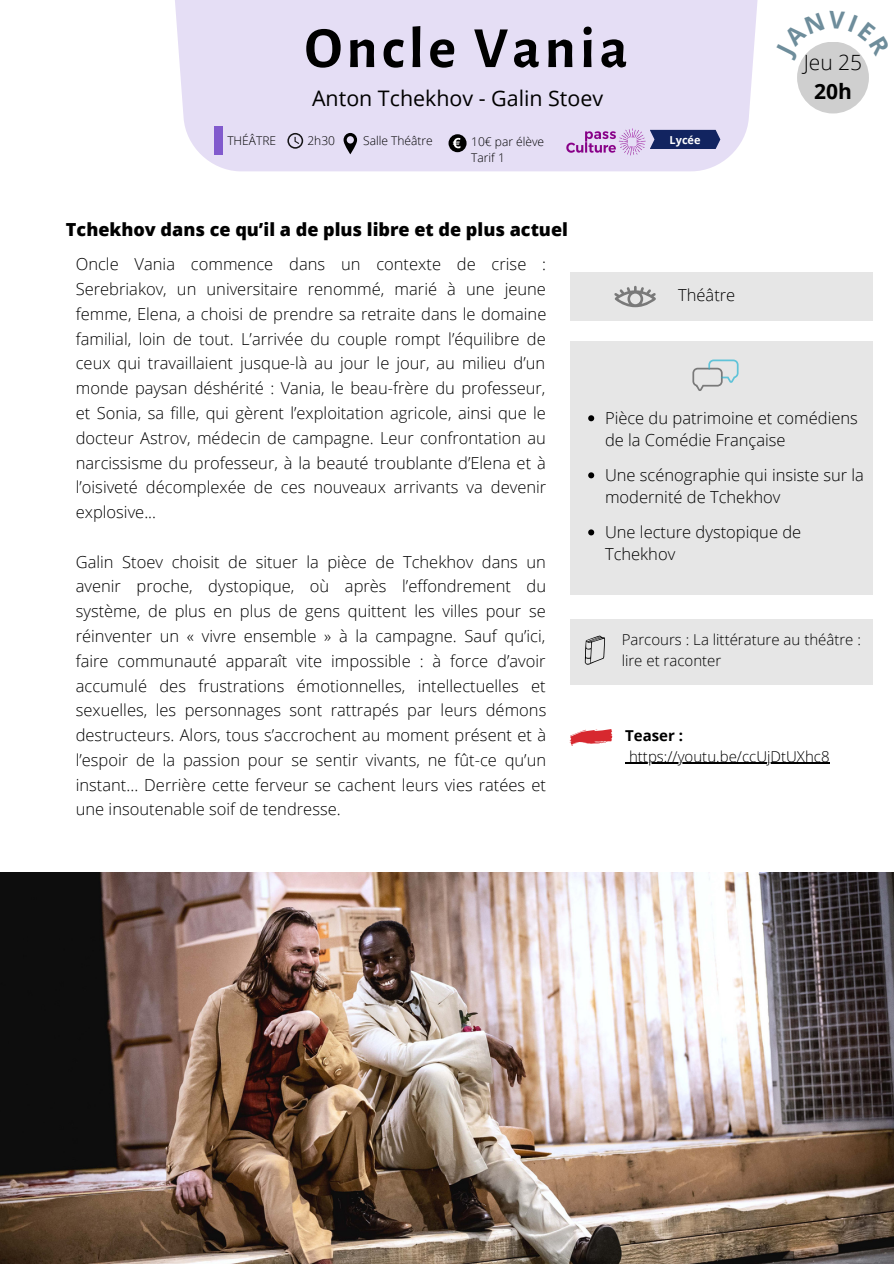
<style>
.page{position:relative;width:894px;height:1264px;background:#fff}
.page>*{position:absolute;margin:0;border:0;box-sizing:border-box;transform-origin:0 0}
.t1{font:700 58.35px "Alegreya Sans";letter-spacing:.075em;color:#000}
.t2{font:21.45px "Open Sans";color:#000}
.t3{font:300 21px "Open Sans";color:#000}
.t4{font:700 21px "Open Sans";color:#000}
.t5{font:800 18px "Open Sans";color:#000}
.t6{font:300 16.5px/24.8px "Open Sans";color:#000}
.t7{font:300 15px/20.2px "Open Sans";color:#000}
.t8{font:700 15px "Open Sans";color:#000}
.t9{font:300 12px "Open Sans";color:#000}
.t10{font:700 10.95px "Open Sans";color:#fff}
</style>
<div class="page">
<div style="left:175px;top:0;width:583px;height:171px;background:#e5def5"></div>
<div style="left:215px;top:126px;width:8px;height:28px;background:#815acd"></div>
<svg style="left:287px;top:133px;width:16px;height:16px"></svg>
<svg style="left:448px;top:134px;width:18px;height:18px"></svg>
<svg style="left:452px;top:138px;width:8px;height:10px"></svg>
<div style="left:569px;top:341px;width:303px;height:254px;background:#e6e6e6"></div>
<div style="left:569px;top:273px;width:303px;height:48px;background:#e6e6e6"></div>
<svg style="left:614px;top:286px;width:41px;height:21px"></svg>
<svg style="left:692px;top:359px;width:46px;height:32px"></svg>
<img style="left:0;top:872px;width:893px;height:391px">
<svg style="left:343px;top:133px;width:14px;height:21px"></svg>
<svg style="left:650px;top:130px;width:70px;height:19px"></svg>
<div style="left:569px;top:619px;width:303px;height:66px;background:#e6e6e6"></div>
<img style="left:562px;top:123px;width:88px;height:35px">
<svg style="left:588px;top:415px;width:6px;height:6px"></svg>
<svg style="left:588px;top:472px;width:6px;height:6px"></svg>
<svg style="left:588px;top:529px;width:6px;height:6px"></svg>
<svg style="left:584px;top:635px;width:21px;height:29px"></svg>
<div style="left:796px;top:42px;width:72px;height:71px;background:#cfcfcf;border-radius:50%"></div>
<svg style="left:569px;top:729px;width:43px;height:17px"></svg>
<hr style="left:629px;top:762px;width:200px;height:2px;background:#000">
<svg style="left:800px;top:42px;width:65px;height:19px"></svg>
<p class="t1" style="left:304px;top:20px;width:324px">Oncle Vania</p>
<p class="t2" style="left:312px;top:83px;width:292px">Anton Tchekhov - Galin Stoev</p>
<p class="t9" style="left:227px;top:132px;width:50px">THÉÂTRE</p>
<p class="t9" style="left:307px;top:132px;width:29px">2h30</p>
<p class="t9" style="left:363px;top:132px;width:71px">Salle Théâtre</p>
<p class="t9" style="left:471px;top:133px;width:74px">10€ par élève</p>
<p class="t9" style="left:471px;top:149px;width:35px">Tarif 1</p>
<p class="t5" style="left:66px;top:217px;width:503px">Tchekhov dans ce qu’il a de plus libre et de plus actuel</p>
<p class="t10" style="left:669px;top:132px;width:33px">Lycée</p>
<p class="t3" style="left:803px;top:47px;width:60px">Jeu 25</p>
<p class="t4" style="left:813px;top:76px;width:39px">20h</p>
<p class="t6" style="left:76px;top:251px;width:472px;text-align:justify">Oncle Vania commence dans un contexte de crise :<br>Serebriakov, un universitaire renommé, marié à une jeune femme, Elena, a choisi de prendre sa retraite dans le domaine familial, loin de tout. L’arrivée du couple rompt l’équilibre de ceux qui travaillaient jusque-là au jour le jour, au milieu d’un monde paysan déshérité : Vania, le beau-frère du professeur, et Sonia, sa fille, qui gèrent l’exploitation agricole, ainsi que le docteur Astrov, médecin de campagne. Leur confrontation au narcissisme du professeur, à la beauté troublante d’Elena et à l’oisiveté décomplexée de ces nouveaux arrivants va devenir explosive...</p>
<p class="t6" style="left:76px;top:549px;width:472px;text-align:justify">Galin Stoev choisit de situer la pièce de Tchekhov dans un avenir proche, dystopique, où après l’effondrement du système, de plus en plus de gens quittent les villes pour se réinventer un « vivre ensemble » à la campagne. Sauf qu’ici, faire communauté apparaît vite impossible : à force d’avoir accumulé des frustrations émotionnelles, intellectuelles et sexuelles, les personnages sont rattrapés par leurs démons destructeurs. Alors, tous s’accrochent au moment présent et à l’espoir de la passion pour se sentir vivants, ne fût-ce qu’un instant... Derrière cette ferveur se cachent leurs vies ratées et une insoutenable soif de tendresse.</p>
<p class="t6" style="left:678px;top:282px;width:59px">Théâtre</p>
<p class="t6" style="left:605px;top:406px;width:254px;line-height:22.5px">Pièce du patrimoine et comédiens de la Comédie Française</p>
<p class="t6" style="left:605px;top:463px;width:260px;line-height:22.5px">Une scénographie qui insiste sur la modernité de Tchekhov</p>
<p class="t6" style="left:605px;top:520px;width:198px;line-height:22.5px">Une lecture dystopique de<br>Tchekhov</p>
<p class="t7" style="left:621px;top:629px;width:241px">Parcours : La littérature au théâtre : lire et raconter</p>
<p class="t8" style="left:625px;top:725px;width:59px">Teaser :</p>
<p class="t7" style="left:629px;top:745px;width:202px">https://youtu.be/ccUjDtUXhc8</p>
</div>
